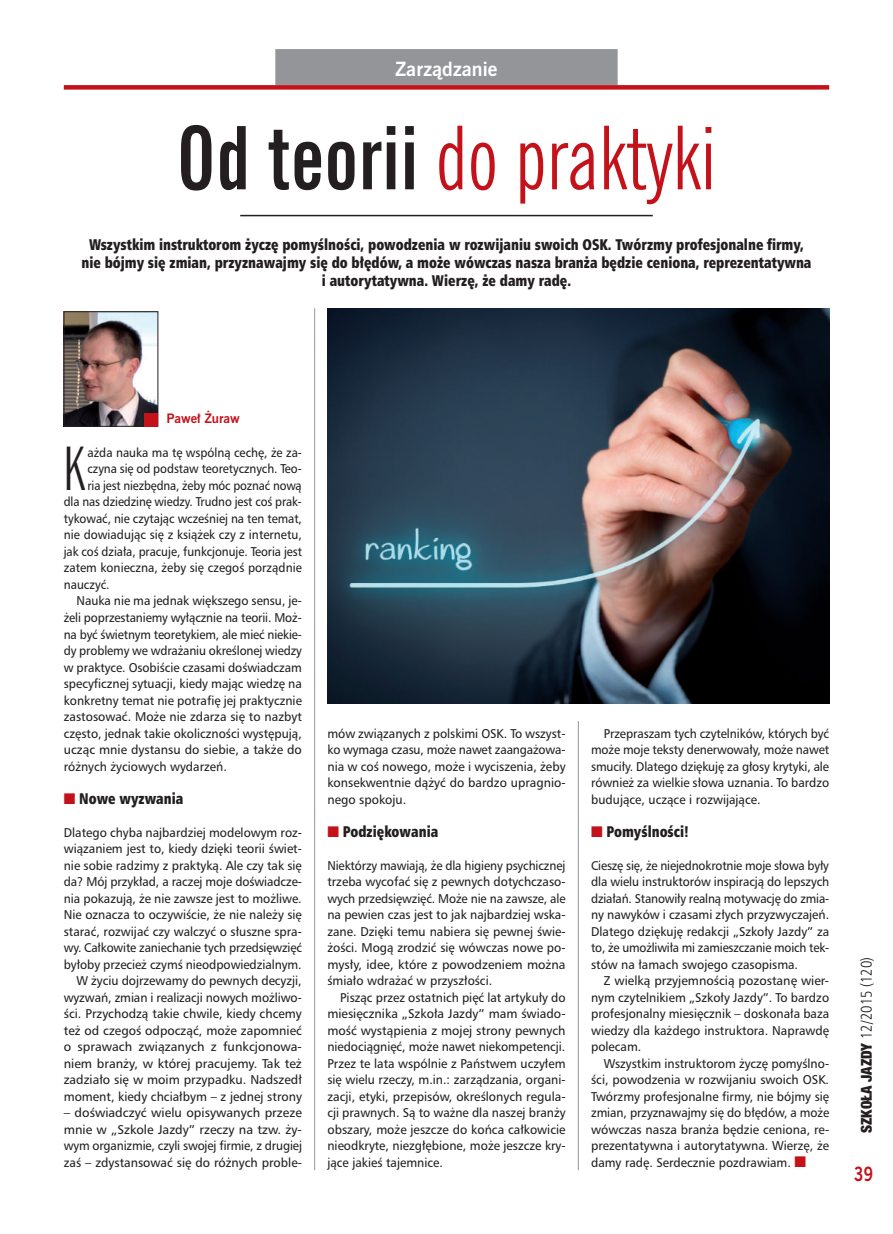
<style>
.page{position:relative;width:893px;height:1234px;background:#fff}
.page>*{position:absolute;margin:0;border:0;box-sizing:border-box;transform-origin:0 0}
.t1{font:78px "News Goth X Cn PL";color:#c4121a}
.t2{font:53.25px "News Goth X Cn PL";color:#231f20;scale:.93 1}
.t3{font:700 18px "News Goth PL";color:#fff}
.t4{font:700 18px "News Goth PL";color:#c4121a;scale:.8 1}
.t5{font:15px/18px "Humnst 777 X Blk Cn PL";color:#231f20;text-align:center;scale:.9 1}
.t6{font:15px "Humnst 777 Lt Cn PL";color:#231f20}
.t7{font:12.75px/16.5px "Humnst 777 PL";color:#231f20;text-align:justify;scale:.96 1}
.t8{font:12.75px/16.5px "Humnst 777 PL";color:#231f20;text-align:justify;scale:.94 1}
.t9{font:12.75px/16.5px "Humnst 777 PL";color:#231f20;text-align:justify}
.t10{font:12.75px/16.5px "Humnst 777 PL";color:#231f20;text-align:justify;scale:.95 1}
.t11{font:12.75px "Humnst 777 PL";color:#231f20;scale:.93 1}
.t12{font:12.75px "Humnst 777 PL";color:#231f20;scale:.92 1}
.t13{font:12.75px "Humnst 777 PL";color:#231f20;scale:.91 1}
.t14{font:700 12px "News Goth PL";color:#c4121a}
.s1{font-weight:700;color:#231f20}
.s2{font-family:"Dixieland Normal";font-size:15.3px;color:#c4121a}
.s3{font-family:"Helvetica Neue Pl";font-weight:900;font-stretch:condensed}
</style>
<div class="page">
<div style="left:275px;top:49px;width:343px;height:36px;background:#939598"></div>
<div style="left:64px;top:85px;width:765px;height:5px;background:#c4121a"></div>
<hr style="left:240px;top:215px;width:413px;height:1px;background:#231f20">
<img style="left:66px;top:313px;width:90px;height:111px">
<div style="left:64px;top:311px;width:94px;height:115px;border:1px solid #231f20"></div>
<div style="left:145px;top:413px;width:13px;height:13px;background:#c4121a"></div>
<img style="left:327px;top:308px;width:502px;height:395px">
<hr style="left:314px;top:308px;width:1px;height:861px;background:#939598">
<hr style="left:578px;top:721px;width:1px;height:448px;background:#939598">
<h3 class="t3" style="left:396px;top:57px;width:103px">Zarządzanie</h3>
<h1 class="t1" style="left:176px;top:105px;width:542px"><span class="s1">Od teorii</span> do praktyki</h1>
<p class="t5" style="left:81px;top:235px;width:813px">Wszystkim instruktorom życzę pomyślności, powodzenia w rozwijaniu swoich OSK. Twórzmy profesjonalne firmy, nie bójmy się zmian, przyznawajmy się do błędów, a może wówczas nasza branża będzie ceniona, reprezentatywna i autorytatywna. Wierzę, że damy radę.</p>
<p class="t14" style="left:167px;top:410px;width:75px">Paweł Żuraw</p>
<h2 class="t2" style="left:64px;top:432px;width:23px">K</h2>
<p class="t11" style="left:87px;top:444px;width:232px">ażda nauka ma tę wspólną cechę, że za-</p>
<p class="t12" style="left:87px;top:461px;width:235px">czyna się od podstaw teoretycznych. Teo-</p>
<p class="t13" style="left:87px;top:477px;width:237px">ria jest niezbędna, żeby móc poznać nową</p>
<p class="t13" style="left:64px;top:494px;width:263px">dla nas dziedzinę wiedzy. Trudno jest coś prak-</p>
<p class="t11" style="left:64px;top:510px;width:258px">tykować, nie czytając wcześniej na ten temat,</p>
<p class="t8" style="left:64px;top:526px;width:255px">nie dowiadując się z książek czy z internetu,</p>
<p class="t12" style="left:64px;top:543px;width:261px">jak coś działa, pracuje, funkcjonuje. Teoria jest</p>
<p class="t8" style="left:64px;top:559px;width:255px">zatem konieczna, żeby się czegoś porządnie</p>
<p class="t11" style="left:64px;top:576px;width:51px">nauczyć.</p>
<p class="t10" style="left:77px;top:592px;width:239px">Nauka nie ma jednak większego sensu, je-</p>
<p class="t8" style="left:64px;top:609px;width:255px">żeli poprzestaniemy wyłącznie na teorii. Moż-</p>
<p class="t8" style="left:64px;top:625px;width:255px">na być świetnym teoretykiem, ale mieć niekie-</p>
<p class="t8" style="left:64px;top:642px;width:255px">dy problemy we wdrażaniu określonej wiedzy</p>
<p class="t10" style="left:64px;top:658px;width:252px">w praktyce. Osobiście czasami doświadczam</p>
<p class="t7" style="left:64px;top:675px;width:250px">specyficznej sytuacji, kiedy mając wiedzę na</p>
<p class="t7" style="left:64px;top:691px;width:250px">konkretny temat nie potrafię jej praktycznie</p>
<p class="t9" style="left:64px;top:708px;width:240px">zastosować. Może nie zdarza się to nazbyt</p>
<p class="t7" style="left:64px;top:724px;width:249px">często, jednak takie okoliczności występują,</p>
<p class="t9" style="left:64px;top:741px;width:240px">ucząc mnie dystansu do siebie, a także do</p>
<p class="t7" style="left:64px;top:757px;width:171px">różnych życiowych wydarzeń.</p>
<p class="t5" style="left:64px;top:788px;width:135px"><span class="s2">N</span> Nowe wyzwania</p>
<p class="t7" style="left:64px;top:823px;width:250px;text-align:right">Dlatego chyba najbardziej modelowym roz&shy;wiązaniem jest to, kiedy dzięki teorii świet&shy;nie sobie radzimy z praktyką. Ale czy tak się da? Mój przykład, a raczej moje doświadcze&shy;nia pokazują, że nie zawsze jest to możliwe.<br>Nie oznacza to oczywiście, że nie należy się starać, rozwijać czy walczyć o słuszne spra&shy;wy. Całkowite zaniechanie tych przedsięwzięć byłoby przecież czymś nieodpowiedzialnym.<br>W życiu dojrzewamy do pewnych decyzji, wyzwań, zmian i realizacji nowych możliwo&shy;ści. Przychodzą takie chwile, kiedy chcemy też od czegoś odpocząć, może zapomnieć o sprawach związanych z funkcjonowa&shy;niem branży, w której pracujemy. Tak też zadziało się w moim przypadku. Nadszedł moment, kiedy chciałbym – z jednej strony</p>
<p class="t9" style="left:64px;top:1104px;width:240px">– doświadczyć wielu opisywanych przeze mnie w „Szkole Jazdy” rzeczy na tzw. ży&shy;wym organizmie, czyli swojej firmie, z drugiej zaś – zdystansować się do różnych proble-</p>
<p class="t7" style="left:327px;top:724px;width:250px">mów związanych z polskimi OSK. To wszyst&shy;ko wymaga czasu, może nawet zaangażowa&shy;nia w coś nowego, może i wyciszenia, żeby konsekwentnie dążyć do bardzo upragnio&shy;nego spokoju.</p>
<p class="t5" style="left:327px;top:821px;width:125px"><span class="s2">N</span> Podziękowania</p>
<p class="t8" style="left:327px;top:856px;width:255px">Niektórzy mawiają, że dla higieny psychicznej trzeba wycofać się z pewnych dotychczaso&shy;wych przedsięwzięć. Może nie na zawsze, ale na pewien czas jest to jak najbardziej wska&shy;zane. Dzięki temu nabiera się pewnej świe&shy;żości. Mogą zrodzić się wówczas nowe po&shy;mysły, idee, które z powodzeniem można śmiało wdrażać w przyszłości.</p>
<p class="t7" style="left:327px;top:988px;width:250px;text-indent:13px">Pisząc przez ostatnich pięć lat artykuły do miesięcznika „Szkoła Jazdy” mam świado&shy;mość wystąpienia z mojej strony pewnych niedociągnięć, może nawet niekompetencji.<br>Przez te lata wspólnie z Państwem uczyłem się wielu rzeczy, m.in.: zarządzania, organi&shy;zacji, etyki, przepisów, określonych regula&shy;cji prawnych. Są to ważne dla naszej branży obszary, może jeszcze do końca całkowicie nieodkryte, niezgłębione, może jeszcze kry&shy;jące jakieś tajemnice.</p>
<p class="t10" style="left:591px;top:724px;width:252px;text-indent:13px">Przepraszam tych czytelników, których być może moje teksty denerwowały, może nawet smuciły. Dlatego dziękuję za głosy krytyki, ale również za wielkie słowa uznania. To bardzo budujące, uczące i rozwijające.</p>
<p class="t5" style="left:591px;top:821px;width:110px"><span class="s2">N</span> Pomyślności!</p>
<p class="t8" style="left:591px;top:856px;width:255px">Cieszę się, że niejednokrotnie moje słowa były dla wielu instruktorów inspiracją do lepszych działań. Stanowiły realną motywację do zmia&shy;ny nawyków i czasami złych przyzwyczajeń.<br>Dlatego dziękuję redakcji „Szkoły Jazdy” za to, że umożliwiła mi zamieszczanie moich tek&shy;stów na łamach swojego czasopisma.</p>
<p class="t9" style="left:591px;top:972px;width:240px;text-indent:13px">Z wielką przyjemnością pozostanę wier&shy;nym czytelnikiem „Szkoły Jazdy”. To bardzo profesjonalny miesięcznik – doskonała baza wiedzy dla każdego instruktora. Naprawdę polecam.</p>
<p class="t7" style="left:591px;top:1054px;width:250px;text-indent:13px">Wszystkim instruktorom życzę pomyślno&shy;ści, powodzenia w rozwijaniu swoich OSK.<br>Twórzmy profesjonalne firmy, nie bójmy się zmian, przyznawajmy się do błędów, a może wówczas nasza branża będzie ceniona, re&shy;prezentatywna i autorytatywna. Wierzę, że damy radę. Serdecznie pozdrawiam. <span class="s2">N</span></p>
<p class="t6" style="left:857px;top:1132px;width:177px;rotate:-90deg"><span class="s3">SZKOŁA JAZDY</span> 12/2015 (120)</p>
<h3 class="t4" style="left:854px;top:1161px;width:25px">39</h3>
</div>
